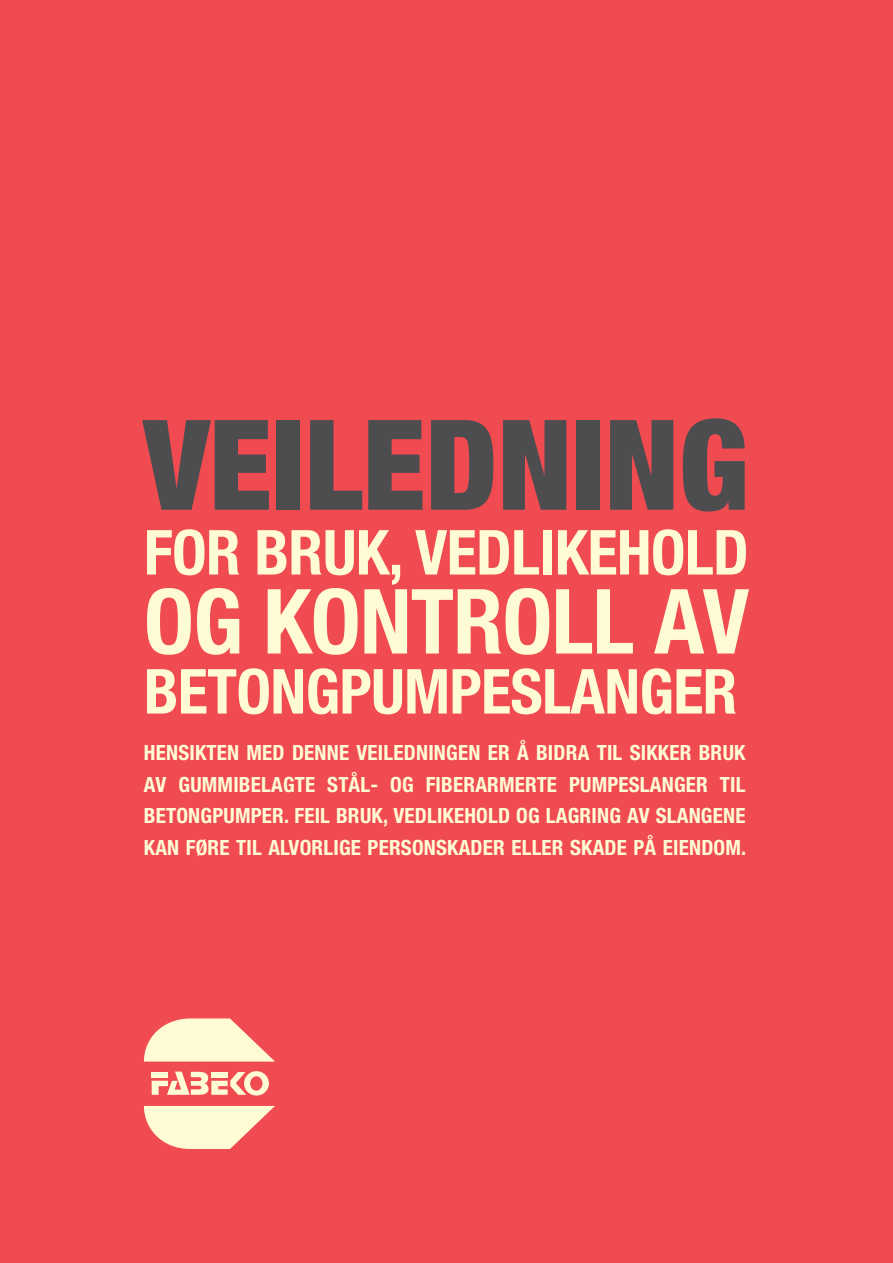
<style>
.page{position:relative;width:893px;height:1263px;background:#f04b51}
.page>*{position:absolute;margin:0;border:0;box-sizing:border-box;transform-origin:0 0}
.t1{font:900 condensed 125.55px "Helvetica Neue";color:#4d4d4f}
.t2{font:700 condensed 90px "Helvetica Neue";letter-spacing:-.01em;color:#fffcd5}
.t3{font:700 condensed 62.1px "Helvetica Neue";letter-spacing:-.01em;color:#fffcd5}
.t4{font:700 condensed 21px "Helvetica Neue";letter-spacing:.01em;color:#fffcd5}
</style>
<div class="page">
<svg style="left:152px;top:1071px;width:117px;height:24px"></svg>
<svg style="left:144px;top:1106px;width:131px;height:43px"></svg>
<svg style="left:144px;top:1018px;width:131px;height:43px"></svg>
<h1 class="t1" style="left:144px;top:388px;width:606px">VEILEDNING</h1>
<h3 class="t3" style="left:144px;top:515px;width:606px">FOR BRUK, VEDLIKEHOLD</h3>
<h2 class="t2" style="left:144px;top:567px;width:607px">OG KONTROLL AV</h2>
<h3 class="t3" style="left:144px;top:654px;width:595px">BETONGPUMPESLANGER</h3>
<p class="t4" style="left:144px;top:740px;width:24px">HENSIKTEN</p>
<p class="t4" style="left:247px;top:740px;width:14px">MED</p>
<p class="t4" style="left:292px;top:740px;width:13px">DENNE</p>
<p class="t4" style="left:356px;top:740px;width:12px">VEILEDNINGEN</p>
<p class="t4" style="left:488px;top:740px;width:60px">ER Å BIDRA</p>
<p class="t4" style="left:597px;top:740px;width:45px">TIL SIKKER</p>
<p class="t4" style="left:699px;top:740px;width:13px">BRUK</p>
<p class="t4" style="left:144px;top:771px;width:47px">AV GUMMIBELAGTE</p>
<p class="t4" style="left:327px;top:771px;width:111px">STÅL- OG FIBERARMERTE</p>
<p class="t4" style="left:569px;top:771px;width:13px">PUMPESLANGER</p>
<p class="t4" style="left:720px;top:771px;width:10px">TIL</p>
<p class="t4" style="left:144px;top:803px;width:13px">BETONGPUMPER</p>
<p class="t4" style="left:284px;top:803px;width:65px">. FEIL BRUK</p>
<p class="t4" style="left:383px;top:803px;width:22px">, VEDLIKEHOLD</p>
<p class="t4" style="left:516px;top:803px;width:42px">OG LAGRING</p>
<p class="t4" style="left:627px;top:803px;width:41px">AV SLANGENE</p>
<p class="t4" style="left:144px;top:834px;width:13px">KAN</p>
<p class="t4" style="left:186px;top:834px;width:94px">FØRE TIL ALVORLIGE</p>
<p class="t4" style="left:368px;top:834px;width:13px">PERSONSKADER</p>
<p class="t4" style="left:511px;top:834px;width:12px">ELLER</p>
<p class="t4" style="left:570px;top:834px;width:13px">SKADE</p>
<p class="t4" style="left:633px;top:834px;width:42px">PÅ EIENDOM</p>
<p class="t4" style="left:741px;top:834px;width:7px">.</p>
</div>
